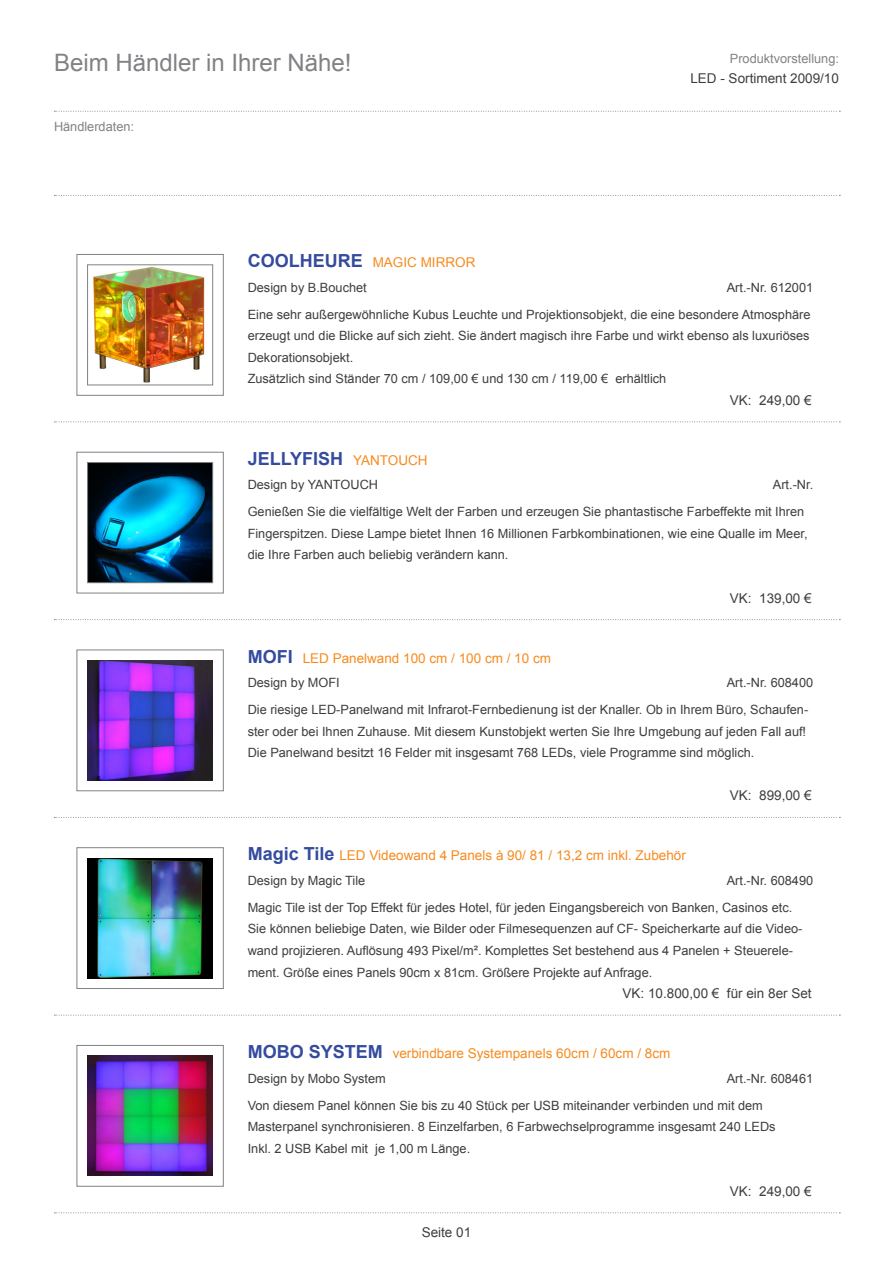
<style>
.page{position:relative;width:893px;height:1263px;background:#fff}
.page>*{position:absolute;margin:0;border:0;box-sizing:border-box;transform-origin:0 0}
.t1{font:24px "Arial";color:#808285}
.t2{font:700 18px "Arial";color:#344b9f}
.t3{font:13.5px "Arial";color:#f68b1f}
.t4{font:13.5px "Arial";color:#3e3e3f}
.t5{font:12.75px/21.6px "Arial";color:#3e3e3f}
.t6{font:12.75px "Arial";color:#808285}
.s1{font-weight:700;font-size:18px;color:#344b9f}
.s2{font-weight:400;font-size:13.5px;color:#f68b1f}
</style>
<div class="page">
<svg style="left:54px;top:195px;width:786px;height:1px"></svg>
<svg style="left:54px;top:111px;width:786px;height:1px"></svg>
<div style="left:77px;top:254px;width:147px;height:142px;border:1px solid #808285"></div>
<img style="left:93px;top:266px;width:112px;height:117px">
<div style="left:87px;top:264px;width:126px;height:121px;border:1px solid #808285"></div>
<svg style="left:54px;top:421px;width:786px;height:1px"></svg>
<svg style="left:54px;top:817px;width:786px;height:1px"></svg>
<svg style="left:54px;top:1015px;width:786px;height:1px"></svg>
<svg style="left:54px;top:1212px;width:786px;height:1px"></svg>
<div style="left:77px;top:649px;width:147px;height:142px;border:1px solid #808285"></div>
<img style="left:88px;top:660px;width:125px;height:120px">
<div style="left:77px;top:847px;width:147px;height:142px;border:1px solid #808285"></div>
<img style="left:88px;top:858px;width:125px;height:120px">
<div style="left:77px;top:1045px;width:147px;height:142px;border:1px solid #808285"></div>
<img style="left:88px;top:1056px;width:125px;height:120px">
<div style="left:77px;top:452px;width:147px;height:141px;border:1px solid #808285"></div>
<img style="left:89px;top:464px;width:122px;height:117px">
<div style="left:87px;top:462px;width:126px;height:121px;border:1px solid #808285"></div>
<svg style="left:54px;top:619px;width:786px;height:1px"></svg>
<h1 class="t1" style="left:54px;top:47px;width:299px">Beim Händler in Ihrer Nähe!</h1>
<p class="t6" style="left:54px;top:118px;width:82px">Händlerdaten:</p>
<p class="t3" style="left:248px;top:254px;width:229px"><span class="s1">COOLHEURE</span> MAGIC MIRROR</p>
<p class="t6" style="left:730px;top:50px;width:111px">Produktvorstellung:</p>
<p class="t4" style="left:690px;top:69px;width:150px">LED - Sortiment 2009/10</p>
<p class="t5" style="left:248px;top:276px;width:121px">Design by B.Bouchet</p>
<p class="t5" style="left:727px;top:276px;width:88px">Art.-Nr. 612001</p>
<p class="t5" style="left:248px;top:303px;width:564px">Eine sehr außergewöhnliche Kubus Leuchte und Projektionsobjekt, die eine besondere Atmosphäre erzeugt und die Blicke auf sich zieht. Sie ändert magisch ihre Farbe und wirkt ebenso als luxuriöses Dekorationsobjekt.<br>Zusätzlich sind Ständer 70 cm / 109,00 € und 130 cm / 119,00 € erhältlich</p>
<p class="t4" style="left:730px;top:391px;width:83px">VK: 249,00 €</p>
<h2 class="t2" style="left:248px;top:447px;width:181px">JELLYFISH <span class="s2">YANTOUCH</span></h2>
<p class="t5" style="left:248px;top:474px;width:132px">Design by YANTOUCH</p>
<p class="t5" style="left:773px;top:474px;width:42px">Art.-Nr.</p>
<p class="t5" style="left:248px;top:501px;width:561px">Genießen Sie die vielfältige Welt der Farben und erzeugen Sie phantastische Farbeffekte mit Ihren<br>Fingerspitzen. Diese Lampe bietet Ihnen 16 Millionen Farbkombinationen, wie eine Qualle im Meer, die Ihre Farben auch beliebig verändern kann.</p>
<p class="t4" style="left:730px;top:589px;width:83px">VK: 139,00 €</p>
<p class="t3" style="left:248px;top:649px;width:305px"><span class="s1">MOFI</span> LED Panelwand 100 cm / 100 cm / 10 cm</p>
<p class="t5" style="left:248px;top:672px;width:94px">Design by MOFI</p>
<p class="t5" style="left:727px;top:672px;width:88px">Art.-Nr. 608400</p>
<p class="t5" style="left:248px;top:699px;width:562px">Die riesige LED-Panelwand mit Infrarot-Fernbedienung ist der Knaller. Ob in Ihrem Büro, Schaufen&shy;ster oder bei Ihnen Zuhause. Mit diesem Kunstobjekt werten Sie Ihre Umgebung auf jeden Fall auf!<br>Die Panelwand besitzt 16 Felder mit insgesamt 768 LEDs, viele Programme sind möglich.</p>
<p class="t4" style="left:730px;top:787px;width:83px">VK: 899,00 €</p>
<p class="t3" style="left:248px;top:847px;width:440px"><span class="s1">Magic Tile</span> LED Videowand 4 Panels à 90/ 81 / 13,2 cm inkl. Zubehör</p>
<p class="t5" style="left:248px;top:897px;width:556px">Magic Tile ist der Top Effekt für jedes Hotel, für jeden Eingangsbereich von Banken, Casinos etc.<br>Sie können beliebige Daten, wie Bilder oder Filmesequenzen auf CF- Speicherkarte auf die Video&shy;wand projizieren. Auflösung 493 Pixel/m². Komplettes Set bestehend aus 4 Panelen + Steuerele&shy;ment. Größe eines Panels 90cm x 81cm. Größere Projekte auf Anfrage.</p>
<p class="t4" style="left:623px;top:984px;width:191px">VK: 10.800,00 € für ein 8er Set</p>
<p class="t5" style="left:248px;top:870px;width:119px">Design by Magic Tile</p>
<p class="t5" style="left:727px;top:870px;width:88px">Art.-Nr. 608490</p>
<p class="t3" style="left:248px;top:1044px;width:424px"><span class="s1">MOBO SYSTEM</span> verbindbare Systempanels 60cm / 60cm / 8cm</p>
<p class="t5" style="left:248px;top:1094px;width:529px">Von diesem Panel können Sie bis zu 40 Stück per USB miteinander verbinden und mit dem<br>Masterpanel synchronisieren. 8 Einzelfarben, 6 Farbwechselprogramme insgesamt 240 LEDs<br>Inkl. 2 USB Kabel mit je 1,00 m Länge.</p>
<p class="t4" style="left:730px;top:1182px;width:83px">VK: 249,00 €</p>
<p class="t5" style="left:248px;top:1067px;width:140px">Design by Mobo System</p>
<p class="t5" style="left:727px;top:1067px;width:88px">Art.-Nr. 608461</p>
<p class="t4" style="left:422px;top:1224px;width:51px">Seite 01</p>
</div>
